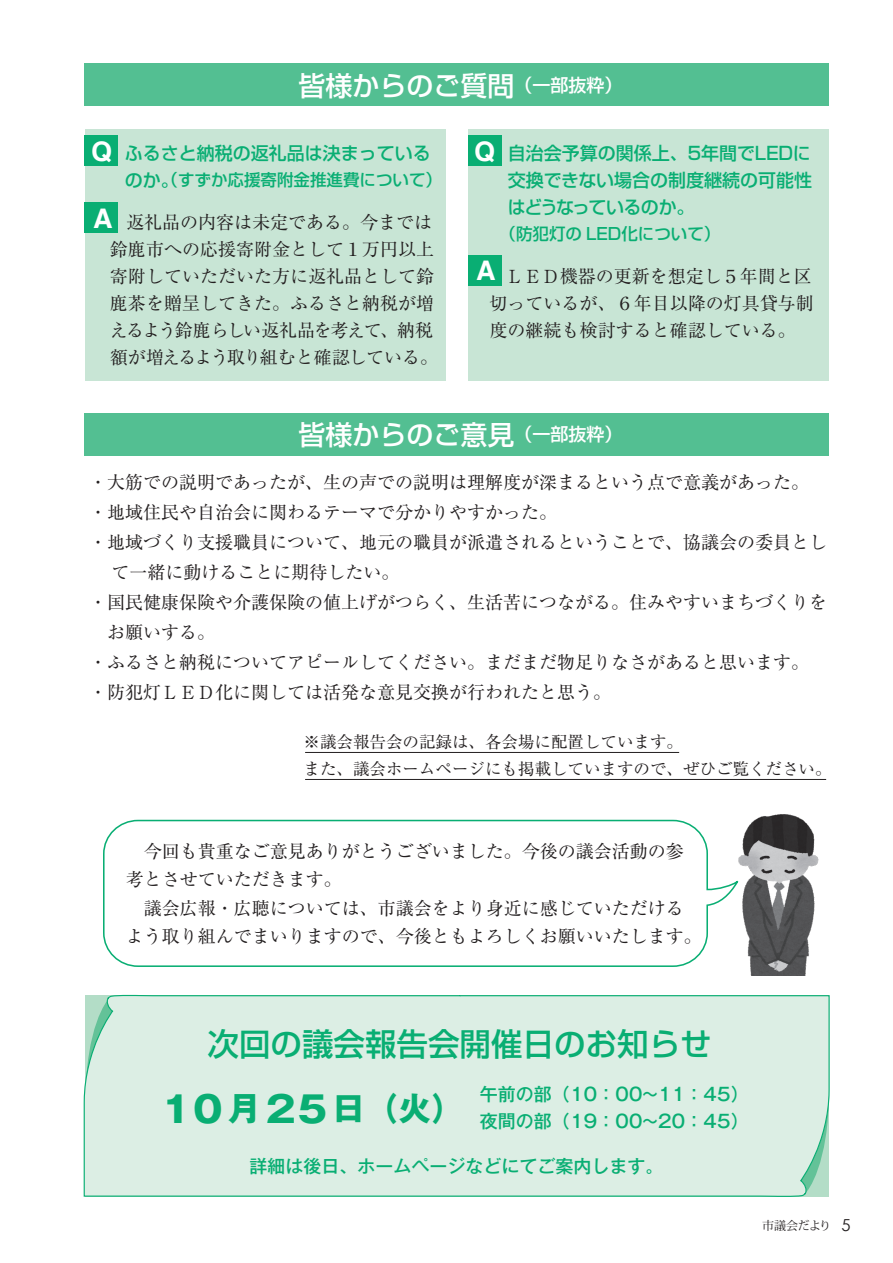
<style>
.page{position:relative;width:893px;height:1263px;background:#fff}
.page>*{position:absolute;margin:0;border:0;box-sizing:border-box;transform-origin:0 0}
.t1{font:700 33px "Gothic MB101 Pro";color:#09ae73}
.t2{font:500 31.5px "Shin Go Pro";color:#09ae73}
.t3{font:500 27px "Shin Go Pro";color:#fff}
.t4{font:700 27px "Helvetica";color:#fff}
.t5{font:18px/27px "Ryumin Pro";color:#231f20;text-align:center}
.t6{font:500 18px/27px "Shin Go Pro";color:#09ae73;text-align:justify}
.t7{font:500 18px/27px "Gothic MB101 Pro";letter-spacing:-.24em;color:#09ae73}
.t8{font:500 18px "Gothic MB101 Pro";color:#09ae73}
.t9{font:16.5px/27px "Ryumin Pro";color:#231f20}
.t10{font:500 16.5px "Shin Go Pro";color:#09ae73}
.t11{font:12px "Koz Min Pro";letter-spacing:-.03em;color:#231f20}
.s1{font-size:18px}
.s2{font-size:36.3px}
.s3{font-family:"Century Gothic";font-size:16.5px}
</style>
<div class="page">
<div style="left:85px;top:130px;width:361px;height:251px;background:#c8e5d5"></div>
<div style="left:468px;top:130px;width:361px;height:251px;background:#c8e5d5"></div>
<div style="left:468px;top:135px;width:33px;height:31px;background:#09ae73"></div>
<div style="left:468px;top:255px;width:33px;height:31px;background:#09ae73"></div>
<div style="left:84px;top:135px;width:33px;height:31px;background:#09ae73"></div>
<div style="left:84px;top:202px;width:33px;height:31px;background:#09ae73"></div>
<svg style="left:83px;top:975px;width:747px;height:222px;background:#dbeee4"></svg>
<div style="left:85px;top:64px;width:744px;height:42px;background:#53bf92"></div>
<div style="left:85px;top:413px;width:744px;height:42px;background:#53bf92"></div>
<hr style="left:305px;top:752px;width:374px;height:1px;background:#231f20">
<hr style="left:305px;top:779px;width:521px;height:1px;background:#231f20">
<img style="left:740px;top:814px;width:79px;height:161px">
<svg style="left:103px;top:819px;width:637px;height:148px"></svg>
<p class="t3" style="left:298px;top:63px;width:325px">皆様からのご質問<span class="s1">（一部抜粋）</span></p>
<p class="t4" style="left:91px;top:130px;width:23px">Q</p>
<p class="t6" style="left:125px;top:138px;width:307px">ふるさと納税の返礼品は決まっている</p>
<p class="t10" style="left:125px;top:167px;width:319px"><span class="s1">のか。</span>（すずか応援寄附金推進費について）</p>
<p class="t4" style="left:93px;top:197px;width:21px">A</p>
<p class="t5" style="left:110px;top:208px;width:330px">返礼品の内容は未定である。今までは鈴鹿市への応援寄附金として１万円以上寄附していただいた方に返礼品として鈴鹿茶を贈呈してきた。ふるさと納税が増えるよう鈴鹿らしい返礼品を考えて、納税額が増えるよう取り組むと確認している。</p>
<p class="t4" style="left:474px;top:130px;width:23px">Q</p>
<p class="t6" style="left:508px;top:138px;width:306px">自治会予算の関係上、５年間でＬＥＤに交換できない場合の制度継続の可能性はどうなっているのか。</p>
<p class="t10" style="left:500px;top:220px;width:222px">（防犯灯の LED化について）</p>
<p class="t4" style="left:476px;top:249px;width:21px">A</p>
<p class="t5" style="left:490px;top:262px;width:326px;text-align:justify;text-indent:16px">ＬＥＤ機器の更新を想定し５年間と区切っているが、６年目以降の灯具貸与制度の継続も検討すると確認している。</p>
<p class="t3" style="left:298px;top:412px;width:325px">皆様からのご意見<span class="s1">（一部抜粋）</span></p>
<p class="t5" style="left:89px;top:468px;width:722px">・大筋での説明であったが、生の声での説明は理解度が深まるという点で意義があった。</p>
<p class="t5" style="left:89px;top:498px;width:469px">・地域住民や自治会に関わるテーマで分かりやすかった。</p>
<p class="t5" style="left:89px;top:528px;width:740px">・地域づくり支援職員について、地元の職員が派遣されるということで、協議会の委員とし</p>
<p class="t5" style="left:94px;top:558px;width:307px">　て一緒に動けることに期待したい。</p>
<p class="t5" style="left:89px;top:588px;width:740px">・国民健康保険や介護保険の値上げがつらく、生活苦につながる。住みやすいまちづくりを</p>
<p class="t5" style="left:107px;top:618px;width:109px">お願いする。</p>
<p class="t5" style="left:89px;top:648px;width:722px">・ふるさと納税についてアピールしてください。まだまだ物足りなさがあると思います。</p>
<p class="t5" style="left:89px;top:678px;width:523px">・防犯灯ＬＥＤ化に関しては活発な意見交換が行われたと思う。</p>
<p class="t9" style="left:304px;top:727px;width:529px">※議会報告会の記録は、各会場に配置しています。<br>また、議会ホームページにも掲載していますので、ぜひご覧ください。</p>
<p class="t5" style="left:126px;top:835px;width:577px;line-height:28.5px;text-align:left">　今回も貴重なご意見ありがとうございました。今後の議会活動の参考とさせていただきます。<br>　議会広報・広聴については、市議会をより身近に感じていただけるよう取り組んでまいりますので、今後ともよろしくお願いいたします。</p>
<p class="t2" style="left:208px;top:1018px;width:505px">次回の議会報告会開催日のお知らせ</p>
<p class="t1" style="left:157px;top:1081px;width:309px"><span class="s2">１０</span>月<span class="s2">２５</span>日（火）</p>
<p class="t7" style="left:480px;top:1078px;width:270px">午前の部（１０：００～１１：４５）夜間の部（１９：００～２０：４５）</p>
<p class="t8" style="left:250px;top:1151px;width:415px">詳細は後日、ホームページなどにてご案内します。</p>
<p class="t11" style="left:762px;top:1217px;width:90px">市議会だより <span class="s3">5</span></p>
</div>
